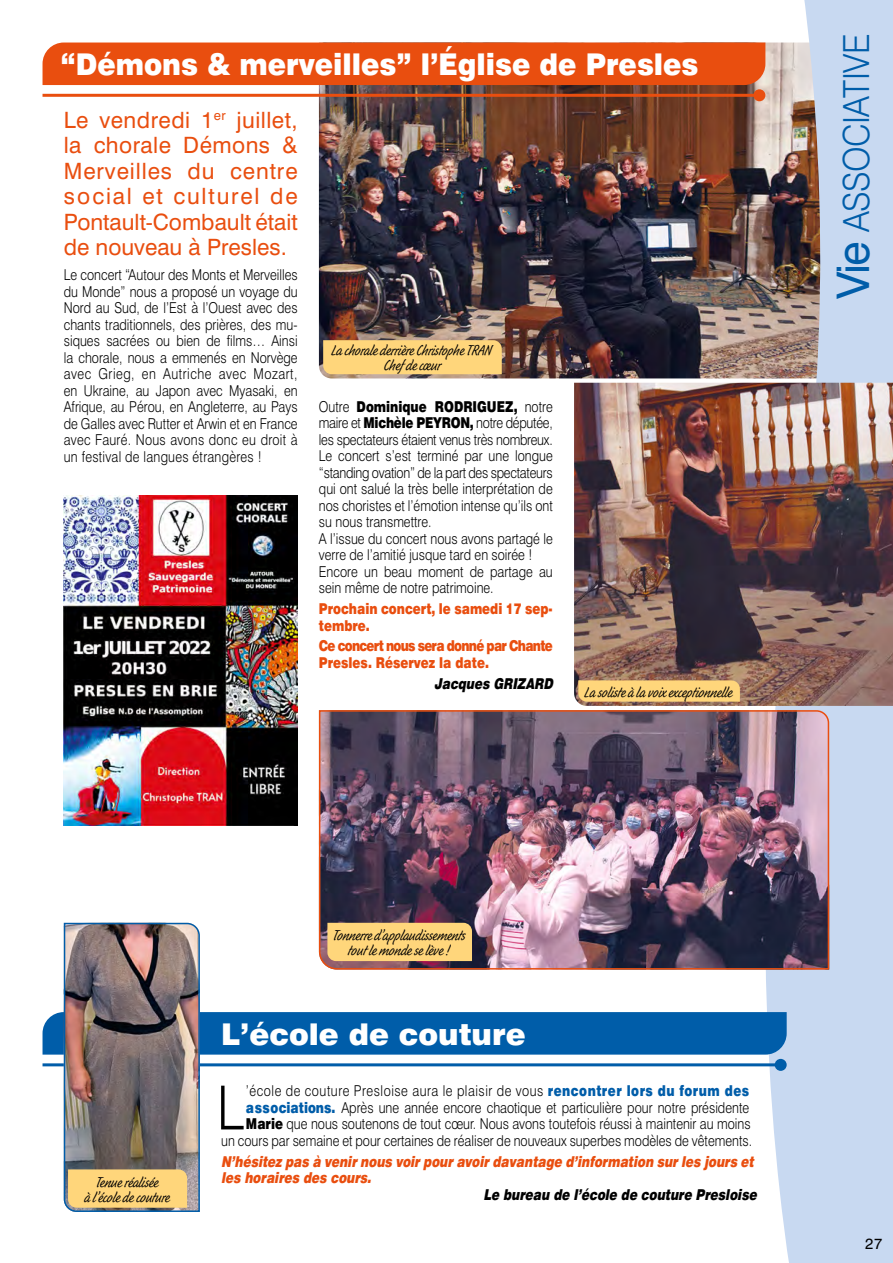
<style>
.page{position:relative;width:893px;height:1263px;background:#fff}
.page>*{position:absolute;margin:0;border:0;box-sizing:border-box;transform-origin:0 0}
.t1{font:300 60.9px "Swiss 721 BT";color:#000;scale:.85 1}
.t2{font:300 36px "Swiss 721 BT";letter-spacing:-.02em;color:#005da9;scale:.94 1}
.t3{font:900 30px "Swiss 721 BT";color:#fff;scale:.92 1}
.t4{font:900 30px "Swiss 721 BT";color:#fff}
.t5{font:22.5px/25.5px "Swiss 721 BT";color:#e94e0f;text-align:justify}
.t6{font:16.5px/15px "Schuss Hand ITC Std";color:#000;text-align:center}
.t7{font:300 15px/16.5px "Swiss 721 BT";color:#000;text-align:justify;scale:.85 1}
.t8{font:italic 900 15px/16.5px "Swiss 721 BT";color:#e94e0f;scale:.8 1}
.t9{font:900 15px/16.5px "Swiss 721 BT";letter-spacing:-.06em;color:#e94e0f;scale:.8 1}
.t10{font:italic 900 15px "Swiss 721 BT";color:#000;scale:.8 1}
.t11{font:900 15px/16.5px "Swiss 721 BT";color:#e94e0f;scale:.8 1}
.t12{font:15px "Swiss 721 BT";color:#000}
.s1{font-weight:900}
.s2{font-weight:400;font-size:45px}
.s3{font-weight:900;color:#005da9}
</style>
<div class="page">
<img style="left:319px;top:85px;width:410px;height:293px">
<svg style="left:729px;top:0;width:164px;height:1263px;background:#bbc1cf"></svg>
<div style="left:43px;top:43px;width:722px;height:42px;background:#e94e0f"></div>
<img style="left:318px;top:709px;width:512px;height:261px">
<div style="left:323px;top:340px;width:179px;height:34px;background:#ffd67b"></div>
<img style="left:64px;top:495px;width:234px;height:331px">
<hr style="left:43px;top:94px;width:716px;height:3px;background:#e94e0f">
<div style="left:753px;top:89px;width:12px;height:12px;background:#e94e0f;border-radius:50%"></div>
<img style="left:574px;top:383px;width:319px;height:323px">
<svg style="left:578px;top:680px;width:162px;height:22px;background:#fad179"></svg>
<svg style="left:43px;top:922px;width:744px;height:291px"></svg>
<h3 class="t3" style="left:60px;top:46px;width:695px">“Démons &amp; merveilles” l’Église de Presles</h3>
<h3 class="t5" style="left:64px;top:107px;width:235px">Le vendredi 1<sup>er</sup> juillet, la chorale Démons &amp; Merveilles du centre social et culturel de Pontault-Combault était de nouveau à Presles.</h3>
<p class="t7" style="left:64px;top:267px;width:277px">Le concert “Autour des Monts et Merveilles du Monde” nous a proposé un voyage du Nord au Sud, de l’Est à l’Ouest avec des chants traditionnels, des prières, des mu&shy;siques sacrées ou bien de films… Ainsi la chorale, nous a emmenés en Norvège avec Grieg, en Autriche avec Mozart, en Ukraine, au Japon avec Myasaki, en Afrique, au Pérou, en Angleterre, au Pays de Galles avec Rutter et Arwin et en France avec Fauré. Nous avons donc eu droit à un festival de langues étrangères !</p>
<p class="t6" style="left:331px;top:342px;width:162px">La chorale derrière Christophe TRAN<br>Chef de cœur</p>
<p class="t7" style="left:319px;top:398px;width:277px;text-align:left">Outre <span class="s1">Dominique RODRIGUEZ,</span> notre maire et <span class="s1">Michèle PEYRON,</span> notre députée, les spectateurs étaient venus très nombreux.<br>Le concert s’est terminé par une longue “standing ovation” de la part des spectateurs qui ont salué la très belle interprétation de nos choristes et l’émotion intense qu’ils ont su nous transmettre.<br>A l’issue du concert nous avons partagé le verre de l’amitié jusque tard en soirée !<br>Encore un beau moment de partage au sein même de notre patrimoine.</p>
<p class="t11" style="left:319px;top:600px;width:294px">Prochain concert, le samedi 17 sep&shy;tembre.</p>
<p class="t9" style="left:319px;top:638px;width:294px">Ce concert nous sera donné par Chante<br>Presles. Réservez la date.</p>
<p class="t10" style="left:434px;top:674px;width:154px">Jacques GRIZARD</p>
<p class="t6" style="left:585px;top:683px;width:149px">La soliste à la voix exceptionnelle</p>
<h2 class="t2" style="left:834px;top:299px;width:284px;rotate:-90deg"><span class="s2">Vie</span> ASSOCIATIVE</h2>
<p class="t6" style="left:85px;top:1173px;width:87px">Tenue réalisée<br>à l’école de couture</p>
<p class="t6" style="left:333px;top:927px;width:134px">Tonnerre d’applaudissements tout le monde se lève !</p>
<h3 class="t4" style="left:221px;top:1016px;width:306px">L’école de couture</h3>
<p class="t7" style="left:221px;top:1083px;width:626px;text-align:right">’école de couture Presloise aura le plaisir de vous <span class="s3">rencontrer lors du forum des associations.</span> Après une année encore chaotique et particulière pour notre présidente <span class="s1">Marie</span> que nous soutenons de tout cœur. Nous avons toutefois réussi à maintenir au moins<br>un cours par semaine et pour certaines de réaliser de nouveaux superbes modèles de vêtements.</p>
<p class="t8" style="left:221px;top:1153px;width:671px">N’hésitez pas à venirnous voirpouravoirdavantage d’information surles jours et les horaires des cours.</p>
<p class="t10" style="left:484px;top:1185px;width:347px">Le bureau de l’école de couture Presloise</p>
<h1 class="t1" style="left:217px;top:1071px;width:33px">L</h1>
<p class="t12" style="left:865px;top:1234px;width:19px">27</p>
</div>
